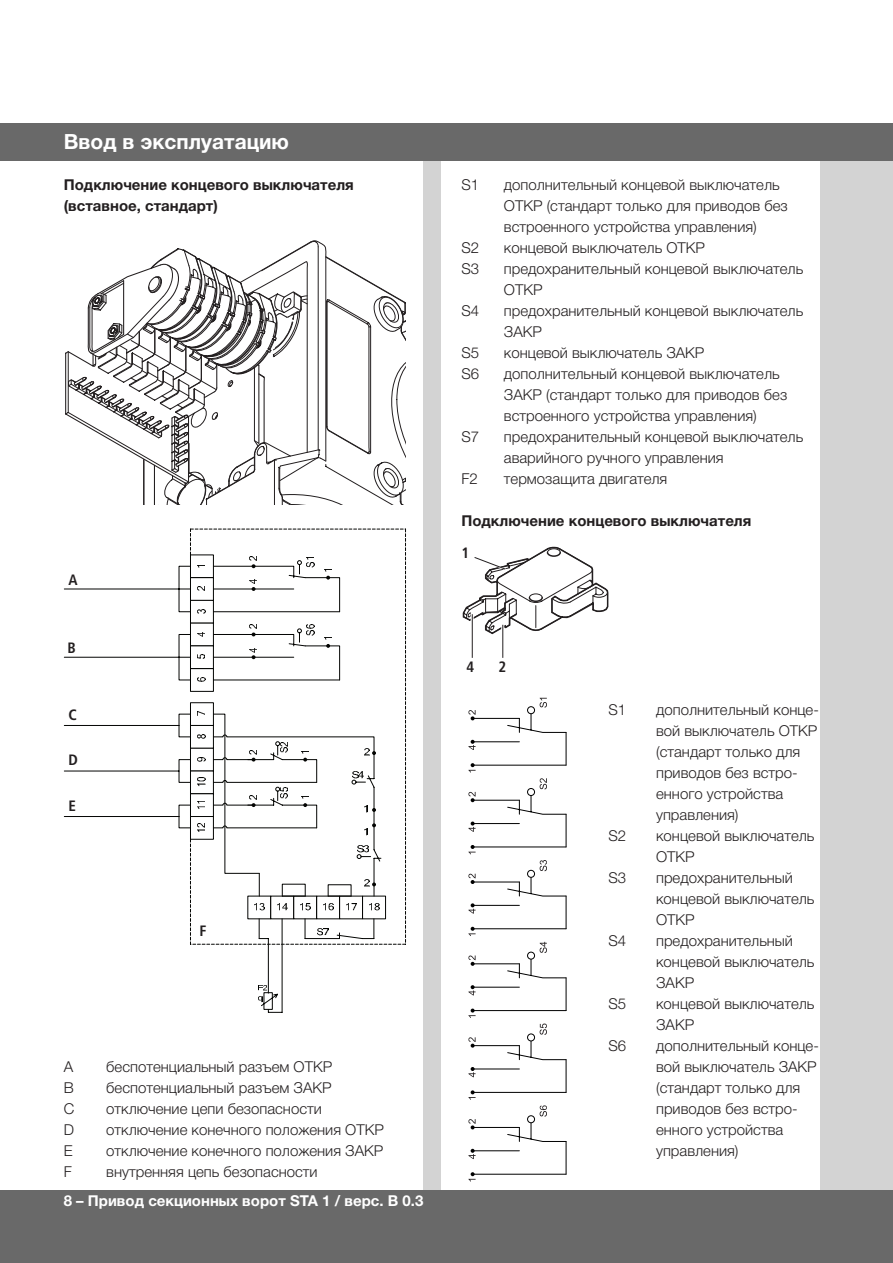
<style>
.page{position:relative;width:893px;height:1263px;background:#fff}
.page>*{position:absolute;margin:0;border:0;box-sizing:border-box;transform-origin:0 0}
.MFZ-Seitenüberschrif{font:700 21px "Helvetica Neue LT Pro";color:#fff}
.MFZ-Fliestext__10_pt{font:300 15px/21px "Helvetica Neue LT Pro";color:#231f20}
.MFZ-Fliestext_fett{font:700 15px/21px "Helvetica Neue LT Pro";color:#231f20}
.t1{font:700 15px "Helvetica Neue LT Pro";color:#fff}
.t2{font:700 condensed 15px "Frutiger LT Com";color:#231f20}
</style>
<div class="page">
<div style="left:423px;top:158px;width:17px;height:1033px;background:#d3d3d3"></div>
<div style="left:821px;top:159px;width:72px;height:1032px;background:#d3d3d3"></div>
<div style="left:0;top:123px;width:893px;height:38px;background:#696969"></div>
<div style="left:0;top:1191px;width:893px;height:72px;background:#696969"></div>
<svg style="left:65px;top:240px;width:340px;height:265px"></svg>
<svg style="left:64px;top:529px;width:342px;height:484px"></svg>
<img style="left:259px;top:985px;width:8px;height:28px">
<img style="left:317px;top:929px;width:6px;height:43px">
<img style="left:324px;top:929px;width:4px;height:41px">
<hr style="left:472px;top:614px;width:1px;height:44px;background:#231f20">
<hr style="left:502px;top:625px;width:1px;height:33px;background:#231f20">
<svg style="left:462px;top:546px;width:147px;height:89px"></svg>
<hr style="left:473px;top:741px;width:46px;height:1px;background:#000">
<hr style="left:473px;top:718px;width:46px;height:1px;background:#000">
<svg style="left:468px;top:710px;width:8px;height:10px"></svg>
<svg style="left:468px;top:740px;width:8px;height:10px"></svg>
<svg style="left:507px;top:698px;width:59px;height:35px"></svg>
<hr style="left:473px;top:765px;width:93px;height:1px;background:#000">
<svg style="left:468px;top:763px;width:8px;height:9px"></svg>
<hr style="left:473px;top:823px;width:46px;height:1px;background:#000">
<hr style="left:566px;top:732px;width:1px;height:33px;background:#000">
<hr style="left:473px;top:800px;width:46px;height:1px;background:#000">
<svg style="left:507px;top:795px;width:59px;height:20px"></svg>
<div style="left:527px;top:788px;width:8px;height:8px;border:1px solid #000;border-radius:50%"></div>
<svg style="left:468px;top:792px;width:8px;height:10px"></svg>
<svg style="left:468px;top:821px;width:8px;height:11px"></svg>
<svg style="left:540px;top:778px;width:7px;height:11px"></svg>
<hr style="left:473px;top:847px;width:93px;height:1px;background:#000">
<svg style="left:468px;top:845px;width:8px;height:9px"></svg>
<hr style="left:473px;top:905px;width:46px;height:1px;background:#000">
<hr style="left:566px;top:814px;width:1px;height:33px;background:#000">
<hr style="left:473px;top:882px;width:46px;height:1px;background:#000">
<svg style="left:507px;top:877px;width:59px;height:20px"></svg>
<div style="left:527px;top:870px;width:8px;height:8px;border:1px solid #000;border-radius:50%"></div>
<svg style="left:468px;top:874px;width:8px;height:10px"></svg>
<svg style="left:468px;top:903px;width:8px;height:11px"></svg>
<svg style="left:540px;top:860px;width:7px;height:11px"></svg>
<hr style="left:473px;top:928px;width:93px;height:1px;background:#000">
<svg style="left:468px;top:927px;width:8px;height:9px"></svg>
<hr style="left:473px;top:987px;width:46px;height:1px;background:#000">
<hr style="left:566px;top:896px;width:1px;height:33px;background:#000">
<hr style="left:473px;top:963px;width:46px;height:1px;background:#000">
<svg style="left:468px;top:955px;width:8px;height:11px"></svg>
<svg style="left:468px;top:985px;width:8px;height:10px"></svg>
<svg style="left:507px;top:942px;width:59px;height:36px"></svg>
<hr style="left:473px;top:1010px;width:93px;height:1px;background:#000">
<svg style="left:468px;top:1008px;width:8px;height:10px"></svg>
<hr style="left:473px;top:1069px;width:46px;height:1px;background:#000">
<hr style="left:566px;top:978px;width:1px;height:32px;background:#000">
<hr style="left:473px;top:1045px;width:46px;height:1px;background:#000">
<svg style="left:468px;top:1037px;width:8px;height:11px"></svg>
<svg style="left:468px;top:1067px;width:8px;height:10px"></svg>
<svg style="left:507px;top:1023px;width:59px;height:37px"></svg>
<hr style="left:473px;top:1092px;width:93px;height:1px;background:#000">
<svg style="left:468px;top:1090px;width:8px;height:10px"></svg>
<hr style="left:473px;top:1150px;width:46px;height:1px;background:#000">
<hr style="left:566px;top:1060px;width:1px;height:32px;background:#000">
<hr style="left:473px;top:1127px;width:46px;height:1px;background:#000">
<svg style="left:468px;top:1119px;width:8px;height:10px"></svg>
<svg style="left:468px;top:1149px;width:8px;height:10px"></svg>
<svg style="left:507px;top:1105px;width:59px;height:37px"></svg>
<hr style="left:473px;top:1174px;width:93px;height:1px;background:#000">
<svg style="left:468px;top:1172px;width:8px;height:9px"></svg>
<hr style="left:566px;top:1141px;width:1px;height:33px;background:#000">
<p class="MFZ-Seitenüberschrif" style="left:64px;top:128px;width:227px">Ввод в эксплуатацию</p>
<p class="MFZ-Fliestext_fett" style="left:64px;top:173px;width:292px">Подключение концевого выключателя (вставное, стандарт)</p>
<p class="t2" style="left:68px;top:570px;width:11px">A</p>
<p class="t2" style="left:68px;top:638px;width:10px">B</p>
<p class="t2" style="left:68px;top:706px;width:10px">C</p>
<p class="t2" style="left:68px;top:751px;width:11px">D</p>
<p class="t2" style="left:68px;top:797px;width:9px">E</p>
<p class="t2" style="left:200px;top:922px;width:8px">F</p>
<p class="MFZ-Fliestext__10_pt" style="left:64px;top:1055px;width:11px">A</p>
<p class="MFZ-Fliestext__10_pt" style="left:106px;top:1055px;width:227px">беспотенциальный разъем ОТКР</p>
<p class="MFZ-Fliestext__10_pt" style="left:64px;top:1076px;width:12px">B</p>
<p class="MFZ-Fliestext__10_pt" style="left:106px;top:1076px;width:227px">беспотенциальный разъем ЗАКР</p>
<p class="MFZ-Fliestext__10_pt" style="left:64px;top:1097px;width:12px">C</p>
<p class="MFZ-Fliestext__10_pt" style="left:106px;top:1097px;width:217px">отключение цепи безопасности</p>
<p class="MFZ-Fliestext__10_pt" style="left:64px;top:1118px;width:12px">D</p>
<p class="MFZ-Fliestext__10_pt" style="left:106px;top:1118px;width:279px">отключение конечного положения ОТКР</p>
<p class="MFZ-Fliestext__10_pt" style="left:64px;top:1139px;width:10px">E</p>
<p class="MFZ-Fliestext__10_pt" style="left:106px;top:1139px;width:279px">отключение конечного положения ЗАКР</p>
<p class="MFZ-Fliestext__10_pt" style="left:64px;top:1160px;width:10px">F</p>
<p class="MFZ-Fliestext__10_pt" style="left:106px;top:1160px;width:213px">внутренняя цепь безопасности</p>
<p class="t1" style="left:64px;top:1191px;width:361px">8 – Привод секционных ворот STA 1 / верс. B 0.3</p>
<p class="MFZ-Fliestext__10_pt" style="left:461px;top:173px;width:19px">S1</p>
<p class="MFZ-Fliestext__10_pt" style="left:504px;top:173px;width:285px">дополнительный концевой выключатель<br>ОТКР (стандарт только для приводов без встроенного устройства управления)</p>
<p class="MFZ-Fliestext__10_pt" style="left:461px;top:236px;width:19px">S2</p>
<p class="MFZ-Fliestext__10_pt" style="left:504px;top:236px;width:203px">концевой выключатель ОТКР</p>
<p class="MFZ-Fliestext__10_pt" style="left:461px;top:257px;width:19px">S3</p>
<p class="MFZ-Fliestext__10_pt" style="left:504px;top:257px;width:301px">предохранительный концевой выключатель<br>ОТКР</p>
<p class="MFZ-Fliestext__10_pt" style="left:461px;top:299px;width:19px">S4</p>
<p class="MFZ-Fliestext__10_pt" style="left:504px;top:299px;width:301px">предохранительный концевой выключатель<br>ЗАКР</p>
<p class="MFZ-Fliestext__10_pt" style="left:461px;top:341px;width:19px">S5</p>
<p class="MFZ-Fliestext__10_pt" style="left:504px;top:341px;width:202px">концевой выключатель ЗАКР</p>
<p class="MFZ-Fliestext__10_pt" style="left:461px;top:362px;width:19px">S6</p>
<p class="MFZ-Fliestext__10_pt" style="left:504px;top:362px;width:285px">дополнительный концевой выключатель<br>ЗАКР (стандарт только для приводов без встроенного устройства управления)</p>
<p class="MFZ-Fliestext__10_pt" style="left:461px;top:425px;width:19px">S7</p>
<p class="MFZ-Fliestext__10_pt" style="left:504px;top:425px;width:301px">предохранительный концевой выключатель аварийного ручного управления</p>
<p class="MFZ-Fliestext__10_pt" style="left:461px;top:467px;width:18px">F2</p>
<p class="MFZ-Fliestext__10_pt" style="left:504px;top:467px;width:165px">термозащита двигателя</p>
<p class="MFZ-Fliestext_fett" style="left:461px;top:509px;width:292px">Подключение концевого выключателя</p>
<p class="t2" style="left:461px;top:544px;width:9px">1</p>
<p class="t2" style="left:466px;top:658px;width:9px">4</p>
<p class="t2" style="left:498px;top:658px;width:9px">2</p>
<p class="MFZ-Fliestext__10_pt" style="left:608px;top:698px;width:19px">S1</p>
<p class="MFZ-Fliestext__10_pt" style="left:656px;top:698px;width:164px">дополнительный конце&shy;вой выключатель ОТКР (стандарт только для приводов без встро&shy;енного устройства управления)</p>
<p class="MFZ-Fliestext__10_pt" style="left:608px;top:824px;width:19px">S2</p>
<p class="MFZ-Fliestext__10_pt" style="left:656px;top:824px;width:160px">концевой выключатель<br>ОТКР</p>
<p class="MFZ-Fliestext__10_pt" style="left:608px;top:866px;width:19px">S3</p>
<p class="MFZ-Fliestext__10_pt" style="left:656px;top:866px;width:160px">предохранительный концевой выключатель<br>ОТКР</p>
<p class="MFZ-Fliestext__10_pt" style="left:608px;top:929px;width:19px">S4</p>
<p class="MFZ-Fliestext__10_pt" style="left:656px;top:929px;width:160px">предохранительный концевой выключатель<br>ЗАКР</p>
<p class="MFZ-Fliestext__10_pt" style="left:608px;top:992px;width:19px">S5</p>
<p class="MFZ-Fliestext__10_pt" style="left:656px;top:992px;width:160px">концевой выключатель<br>ЗАКР</p>
<p class="MFZ-Fliestext__10_pt" style="left:608px;top:1034px;width:19px">S6</p>
<p class="MFZ-Fliestext__10_pt" style="left:656px;top:1034px;width:164px">дополнительный конце&shy;вой выключатель ЗАКР (стандарт только для приводов без встро&shy;енного устройства управления)</p>
</div>
